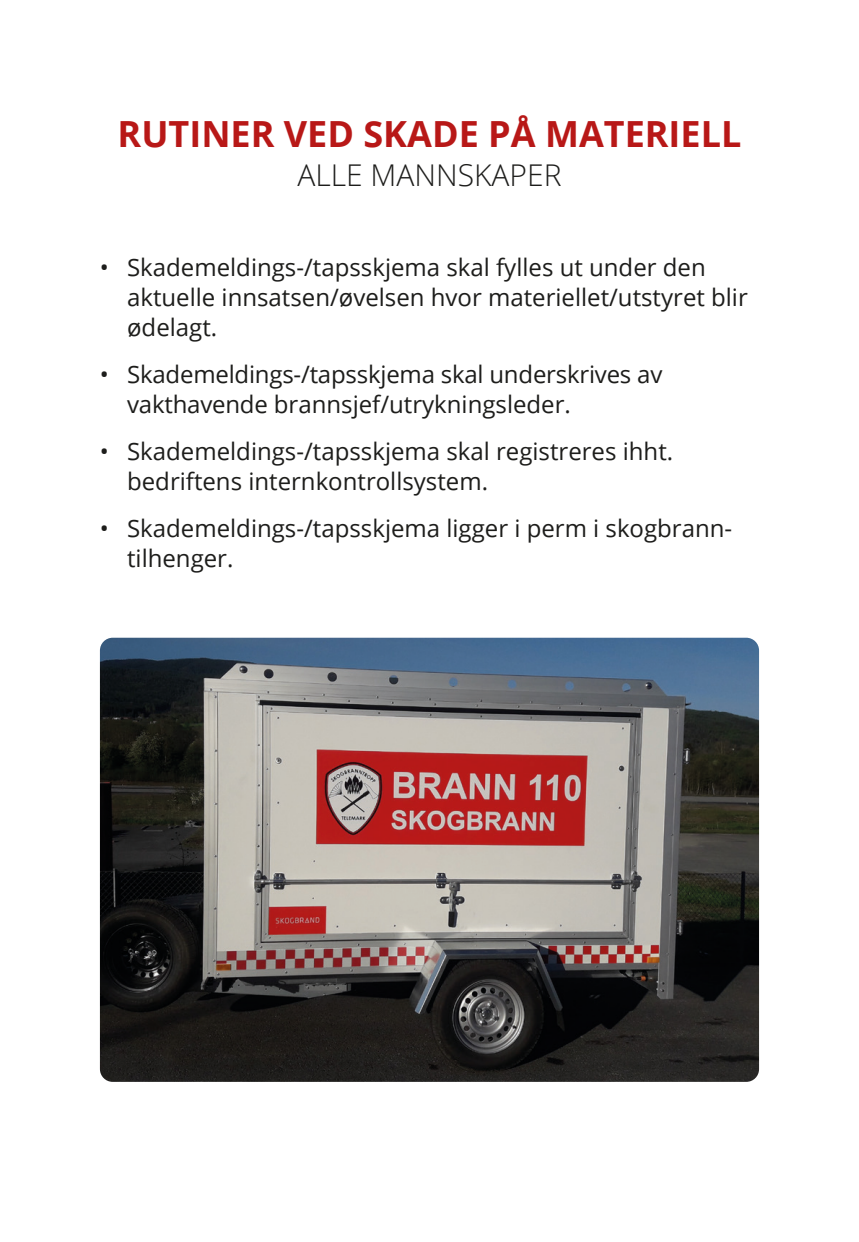
<style>
.page{position:relative;width:859px;height:1242px;background:#fff}
.page>*{position:absolute;margin:0;border:0;box-sizing:border-box;transform-origin:0 0}
.t1{font:700 36px "Open Sans";color:#b81817}
.t2{font:300 30px "Open Sans";color:#1d1d1b}
.t3{font:24px/30px "Open Sans";color:#1d1d1b}
</style>
<div class="page">
<img style="left:100px;top:638px;width:659px;height:444px">
<h1 class="t1" style="left:118px;top:108px;width:625px">RUTINER VED SKADE PÅ MATERIELL</h1>
<p class="t2" style="left:297px;top:154px;width:265px">ALLE MANNSKAPER</p>
<p class="t3" style="left:127px;top:252px;width:622px;text-indent:-27px">• Skademeldings-/tapsskjema skal fylles ut under den aktuelle innsatsen/øvelsen hvor materiellet/utstyret blir ødelagt.</p>
<p class="t3" style="left:127px;top:359px;width:537px;text-indent:-27px">• Skademeldings-/tapsskjema skal underskrives av vakthavende brannsjef/utrykningsleder.</p>
<p class="t3" style="left:127px;top:436px;width:547px;text-indent:-27px">• Skademeldings-/tapsskjema skal registreres ihht. bedriftens internkontrollsystem.</p>
<p class="t3" style="left:127px;top:513px;width:607px;text-indent:-27px">• Skademeldings-/tapsskjema ligger i perm i skogbrann&shy;tilhenger.</p>
</div>
